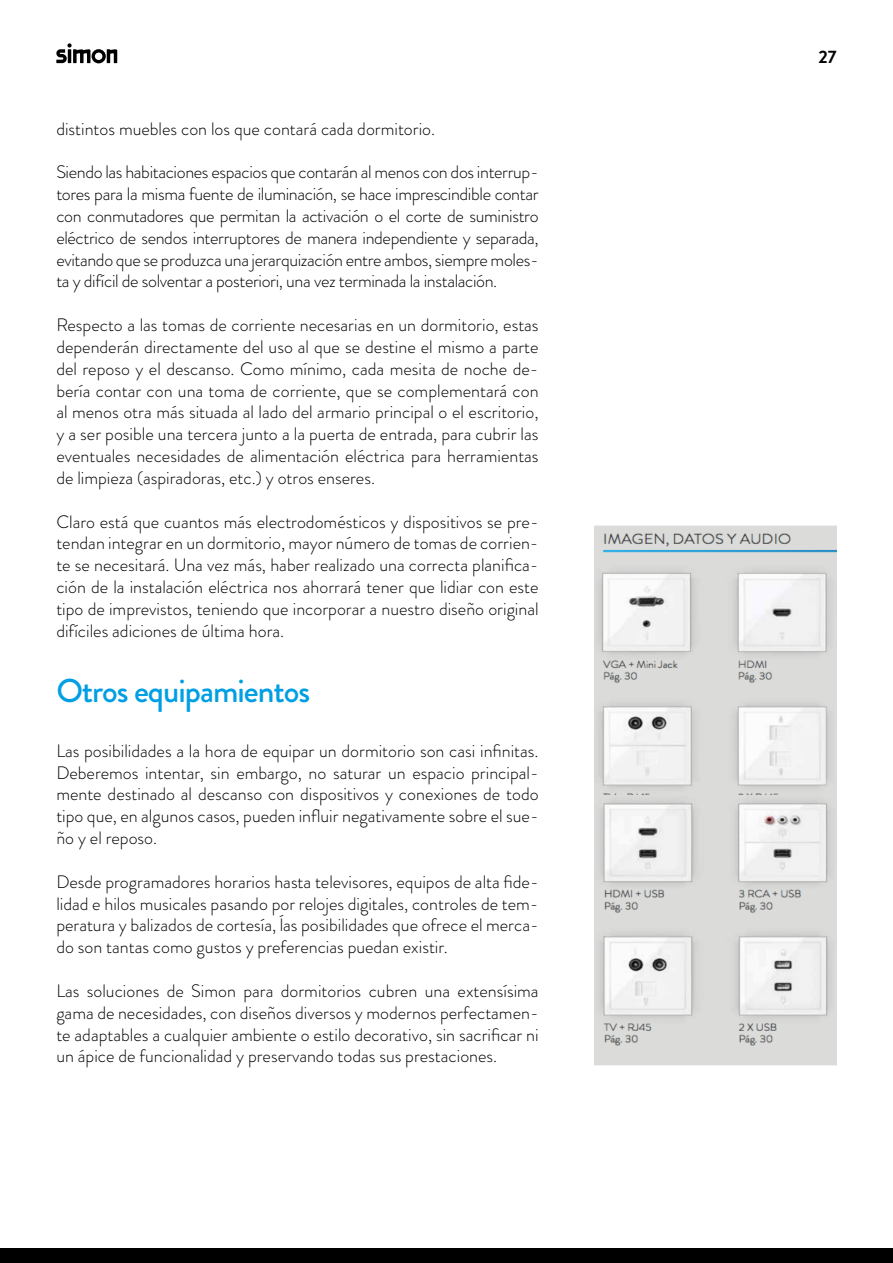
<style>
.page{position:relative;width:893px;height:1263px;background:#fff}
.page>*{position:absolute;margin:0;border:0;box-sizing:border-box;transform-origin:0 0}
.t1{font:500 33px "Brandon Grotesque";letter-spacing:-.03em;color:#009fe3}
.t2{font:300 18px/21.9px "Brandon Grotesque";color:#000;text-align:justify}
.t3{font:700 18px "Brandon Grotesque";color:#000}
</style>
<div class="page">
<svg style="left:56px;top:43px;width:61px;height:20px"></svg>
<div style="left:0;top:1249px;width:893px;height:14px;background:#000"></div>
<img style="left:595px;top:526px;width:242px;height:269px">
<img style="left:595px;top:795px;width:242px;height:271px">
<p class="t2" style="left:56px;top:117px;width:380px">distintos muebles con los que contará cada dormitorio.</p>
<p class="t2" style="left:56px;top:161px;width:484px">Siendo las habitaciones espacios que contarán al menos con dos interrup&shy;tores para la misma fuente de iluminación, se hace imprescindible contar con conmutadores que permitan la activación o el corte de suministro eléctrico de sendos interruptores de manera independiente y separada, evitando que se produzca una jerarquización entre ambos, siempre moles&shy;ta y difícil de solventar a posteriori, una vez terminada la instalación.</p>
<p class="t2" style="left:56px;top:314px;width:484px">Respecto a las tomas de corriente necesarias en un dormitorio, estas dependerán directamente del uso al que se destine el mismo a parte del reposo y el descanso. Como mínimo, cada mesita de noche de&shy;bería contar con una toma de corriente, que se complementará con al menos otra más situada al lado del armario principal o el escritorio, y a ser posible una tercera junto a la puerta de entrada, para cubrir las eventuales necesidades de alimentación eléctrica para herramientas de limpieza (aspiradoras, etc.) y otros enseres.</p>
<p class="t2" style="left:56px;top:510px;width:484px">Claro está que cuantos más electrodomésticos y dispositivos se pre&shy;tendan integrar en un dormitorio, mayor número de tomas de corrien&shy;te se necesitará. Una vez más, haber realizado una correcta planifica&shy;ción de la instalación eléctrica nos ahorrará tener que lidiar con este tipo de imprevistos, teniendo que incorporar a nuestro diseño original difíciles adiciones de última hora.</p>
<h1 class="t1" style="left:56px;top:668px;width:256px">Otros equipamientos</h1>
<p class="t2" style="left:56px;top:739px;width:484px">Las posibilidades a la hora de equipar un dormitorio son casi infinitas.<br>Deberemos intentar, sin embargo, no saturar un espacio principal&shy;mente destinado al descanso con dispositivos y conexiones de todo tipo que, en algunos casos, pueden influir negativamente sobre el sue&shy;ño y el reposo.</p>
<p class="t2" style="left:56px;top:870px;width:484px">Desde programadores horarios hasta televisores, equipos de alta fide&shy;lidad e hilos musicales pasando por relojes digitales, controles de tem&shy;peratura y balizados de cortesía, ĺas posibilidades que ofrece el merca&shy;do son tantas como gustos y preferencias puedan existir.</p>
<p class="t2" style="left:56px;top:980px;width:484px">Las soluciones de Simon para dormitorios cubren una extensísima gama de necesidades, con diseños diversos y modernos perfectamen&shy;te adaptables a cualquier ambiente o estilo decorativo, sin sacrificar ni un ápice de funcionalidad y preservando todas sus prestaciones.</p>
<p class="t3" style="left:819px;top:44px;width:20px">27</p>
</div>
